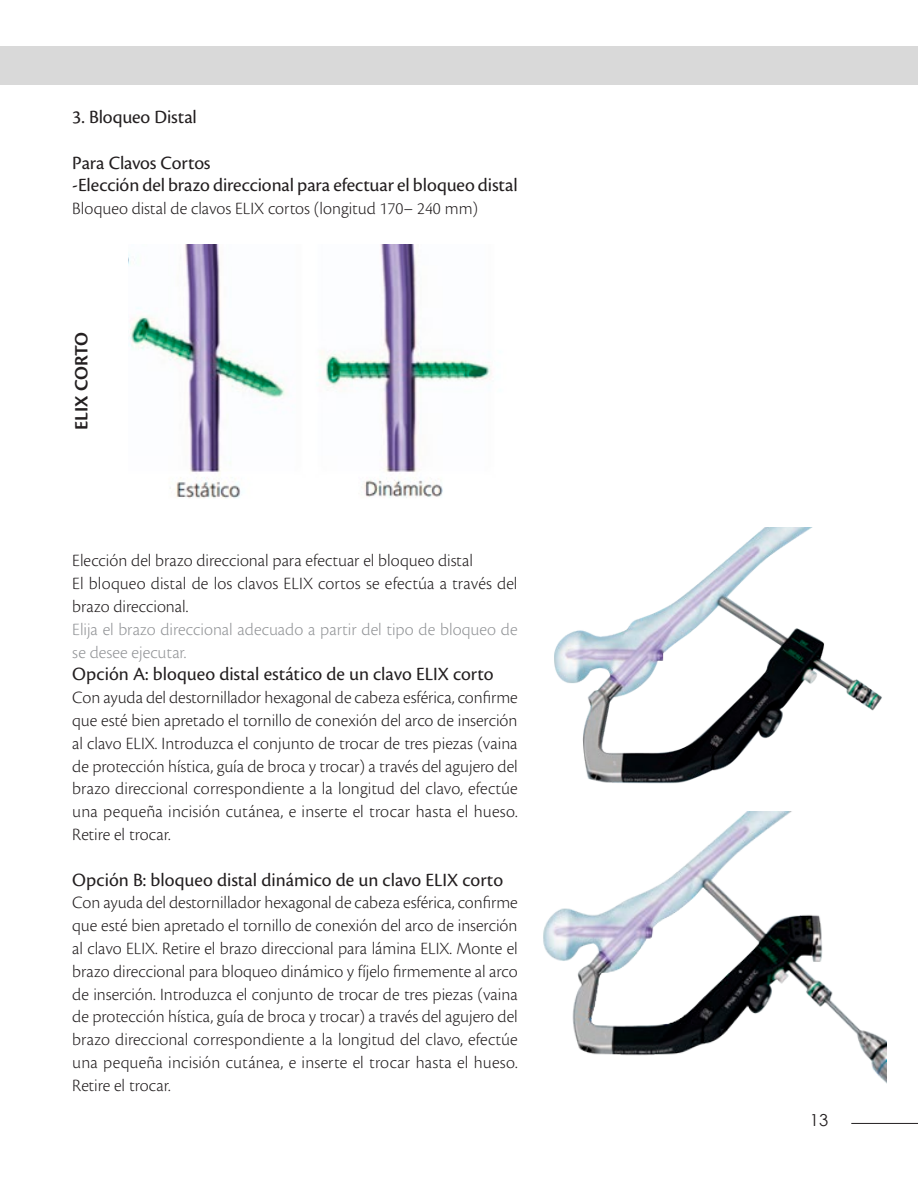
<style>
.page{position:relative;width:918px;height:1188px;background:#fff}
.page>*{position:absolute;margin:0;border:0;box-sizing:border-box;transform-origin:0 0}
.subtemas{font:19.5px "Cronos Pro";color:#231f20}
.subtemas-2{font:600 19.5px "Cronos Pro";letter-spacing:-.005em;color:#231f20}
.sinsangria{font:300 18px/22.8px "Cronos Pro";color:#231f20;text-align:justify}
.sinsangria-2{font:300 18px/22.8px "Cronos Pro";color:#939598}
.t1{font:16.5px "Century Gothic";color:#231f20}
</style>
<div class="page">
<div style="left:0;top:46px;width:918px;height:39px;background:#d9d9d9"></div>
<hr style="left:851px;top:1123px;width:67px;height:1px;background:#231f20">
<img style="left:129px;top:245px;width:362px;height:254px">
<img style="left:554px;top:527px;width:328px;height:257px">
<img style="left:543px;top:812px;width:343px;height:271px">
<p class="subtemas" style="left:72px;top:106px;width:126px">3. Bloqueo Distal</p>
<p class="subtemas" style="left:72px;top:151px;width:140px">Para Clavos Cortos</p>
<p class="subtemas" style="left:72px;top:174px;width:447px">-Elección del brazo direccional para efectuar el bloqueo distal</p>
<p class="sinsangria" style="left:72px;top:197px;width:407px">Bloqueo distal de clavos ELIX cortos (longitud 170– 240 mm)</p>
<p class="subtemas-2" style="left:70px;top:430px;width:100px;rotate:-90deg">ELIX CORTO</p>
<p class="sinsangria" style="left:72px;top:549px;width:402px">Elección del brazo direccional para efectuar el bloqueo distal</p>
<p class="sinsangria" style="left:72px;top:572px;width:447px">El bloqueo distal de los clavos ELIX cortos se efectúa a través del brazo direccional.</p>
<p class="sinsangria-2" style="left:72px;top:618px;width:447px">Elija el brazo direccional adecuado a partir del tipo de bloqueo de se desee ejecutar.</p>
<p class="subtemas" style="left:72px;top:663px;width:423px">Opción A: bloqueo distal estático de un clavo ELIX corto</p>
<p class="sinsangria" style="left:72px;top:686px;width:447px">Con ayuda del destornillador hexagonal de cabeza esférica, confirme que esté bien apretado el tornillo de conexión del arco de inserción al clavo ELIX. Introduzca el conjunto de trocar de tres piezas (vaina de protección hística, guía de broca y trocar) a través del agujero del brazo direccional correspondiente a la longitud del clavo, efectúe una pequeña incisión cutánea, e inserte el trocar hasta el hueso.<br>Retire el trocar.</p>
<p class="subtemas" style="left:72px;top:868px;width:432px">Opción B: bloqueo distal dinámico de un clavo ELIX corto</p>
<p class="sinsangria" style="left:72px;top:891px;width:447px">Con ayuda del destornillador hexagonal de cabeza esférica, confirme que esté bien apretado el tornillo de conexión del arco de inserción al clavo ELIX. Retire el brazo direccional para lámina ELIX. Monte el brazo direccional para bloqueo dinámico y fíjelo firmemente al arco de inserción. Introduzca el conjunto de trocar de tres piezas (vaina de protección hística, guía de broca y trocar) a través del agujero del brazo direccional correspondiente a la longitud del clavo, efectúe una pequeña incisión cutánea, e inserte el trocar hasta el hueso.<br>Retire el trocar.</p>
<p class="t1" style="left:810px;top:1109px;width:20px">13</p>
</div>
